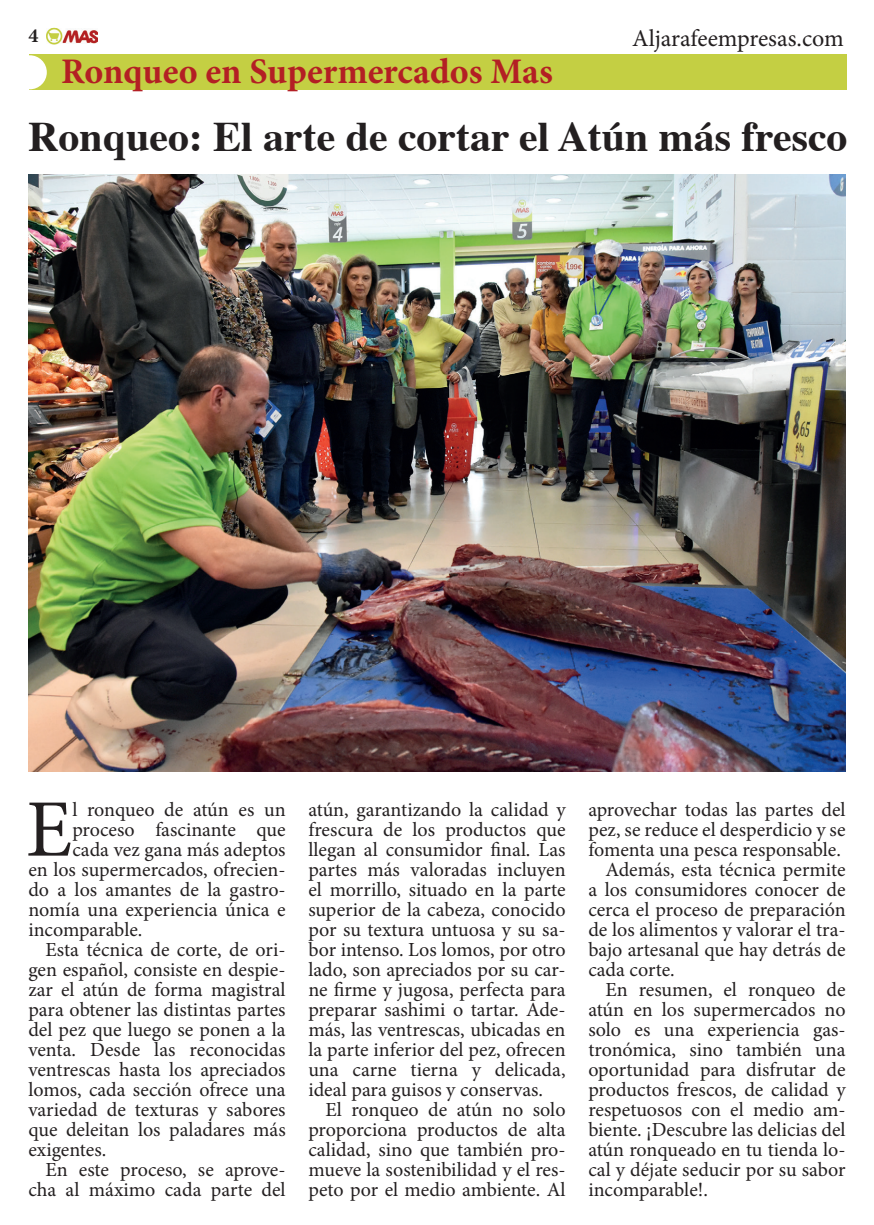
<style>
.page{position:relative;width:874px;height:1225px;background:#fff}
.page>*{position:absolute;margin:0;border:0;box-sizing:border-box;transform-origin:0 0}
.t1{font:81.6px "Minion Pro";color:#231f20}
.t2{font:700 42px "Times";color:#231f20}
.t3{font:700 36px "Minion Pro";color:#b31f24}
.t4{font:24px "Minion Pro";letter-spacing:-.005em;color:#231f20}
.t5{font:20px/20px "Minion Pro";color:#231f20;text-align:justify}
.t6{font:700 20px "Minion Pro";color:#231f20}
</style>
<div class="page">
<div style="left:30px;top:55px;width:816px;height:35px;background:#c4cf43"></div>
<div style="left:13px;top:55px;width:34px;height:34px;background:#fff;border-radius:50%"></div>
<img style="left:47px;top:29px;width:51px;height:16px">
<img style="left:28px;top:174px;width:817px;height:597px">
<p class="t6" style="left:28px;top:22px;width:11px">4</p>
<h3 class="t3" style="left:61px;top:46px;width:493px">Ronqueo en Supermercados Mas</h3>
<p class="t4" style="left:632px;top:22px;width:213px">Aljarafeempresas.com</p>
<h2 class="t2" style="left:28px;top:96px;width:820px">Ronqueo: El arte de cortar el Atún más fresco</h2>
<h1 class="t1" style="left:26px;top:775px;width:48px">E</h1>
<p class="t5" style="left:72px;top:799px;width:215px">l ronqueo de atún es un</p>
<p class="t5" style="left:72px;top:819px;width:215px">proceso fascinante que</p>
<p class="t5" style="left:72px;top:839px;width:215px">cada vez gana más adeptos</p>
<p class="t5" style="left:28px;top:859px;width:258px">en los supermercados, ofrecien-</p>
<p class="t5" style="left:28px;top:879px;width:259px">do a los amantes de la gastro-</p>
<p class="t5" style="left:28px;top:899px;width:258px">nomía una experiencia única e</p>
<p class="t5" style="left:28px;top:919px;width:115px">incomparable.</p>
<p class="t5" style="left:45px;top:939px;width:241px">Esta técnica de corte, de ori-</p>
<p class="t5" style="left:28px;top:959px;width:258px">gen español, consiste en despie-</p>
<p class="t5" style="left:28px;top:979px;width:259px">zar el atún de forma magistral</p>
<p class="t5" style="left:28px;top:999px;width:259px">para obtener las distintas partes</p>
<p class="t5" style="left:28px;top:1019px;width:259px">del pez que luego se ponen a la</p>
<p class="t5" style="left:28px;top:1039px;width:258px">venta. Desde las reconocidas</p>
<p class="t5" style="left:28px;top:1059px;width:258px">ventrescas hasta los apreciados</p>
<p class="t5" style="left:28px;top:1079px;width:259px">lomos, cada sección ofrece una</p>
<p class="t5" style="left:28px;top:1099px;width:259px">variedad de texturas y sabores</p>
<p class="t5" style="left:28px;top:1119px;width:259px">que deleitan los paladares más</p>
<p class="t5" style="left:28px;top:1139px;width:79px">exigentes.</p>
<p class="t5" style="left:45px;top:1159px;width:241px">En este proceso, se aprove-</p>
<p class="t5" style="left:28px;top:1179px;width:258px">cha al máximo cada parte del</p>
<p class="t5" style="left:308px;top:799px;width:259px">atún, garantizando la calidad y frescura de los productos que llegan al consumidor nal. Las partes más valoradas incluyen el morrillo, situado en la parte superior de la cabeza, conocido por su textura untuosa y su sa&shy;bor intenso. Los lomos, por otro lado, son apreciados por su car&shy;ne rme y jugosa, perfecta para preparar sashimi o tartar. Ade&shy;más, las ventrescas, ubicadas en la parte inferior del pez, ofrecen una carne tierna y delicada, ideal para guisos y conservas.</p>
<p class="t5" style="left:308px;top:1099px;width:259px;text-indent:17px">El ronqueo de atún no solo proporciona productos de alta calidad, sino que también pro&shy;mueve la sostenibilidad y el res&shy;peto por el medio ambiente. Al</p>
<p class="t5" style="left:588px;top:799px;width:259px">aprovechar todas las partes del</p>
<p class="t5" style="left:588px;top:819px;width:258px">pez, se reduce el desperdicio y se</p>
<p class="t5" style="left:588px;top:839px;width:254px">fomenta una pesca responsable.</p>
<p class="t5" style="left:605px;top:859px;width:241px">Además, esta técnica permite</p>
<p class="t5" style="left:588px;top:879px;width:259px">a los consumidores conocer de</p>
<p class="t5" style="left:588px;top:899px;width:259px">cerca el proceso de preparación</p>
<p class="t5" style="left:588px;top:919px;width:259px">de los alimentos y valorar el tra-</p>
<p class="t5" style="left:588px;top:939px;width:259px">bajo artesanal que hay detrás de</p>
<p class="t5" style="left:588px;top:959px;width:88px">cada corte.</p>
<p class="t5" style="left:605px;top:979px;width:241px">En resumen, el ronqueo de</p>
<p class="t5" style="left:588px;top:999px;width:259px">atún en los supermercados no</p>
<p class="t5" style="left:588px;top:1019px;width:259px">solo es una experiencia gas-</p>
<p class="t5" style="left:588px;top:1039px;width:259px">tronómica, sino también una</p>
<p class="t5" style="left:588px;top:1059px;width:259px">oportunidad para disfrutar de</p>
<p class="t5" style="left:588px;top:1079px;width:259px">productos frescos, de calidad y</p>
<p class="t5" style="left:588px;top:1099px;width:258px">respetuosos con el medio am-</p>
<p class="t5" style="left:588px;top:1119px;width:259px">biente. ¡Descubre las delicias del</p>
<p class="t5" style="left:588px;top:1139px;width:258px">atún ronqueado en tu tienda lo-</p>
<p class="t5" style="left:588px;top:1159px;width:258px">cal y déjate seducir por su sabor</p>
<p class="t5" style="left:588px;top:1179px;width:121px">incomparable!.</p>
</div>
